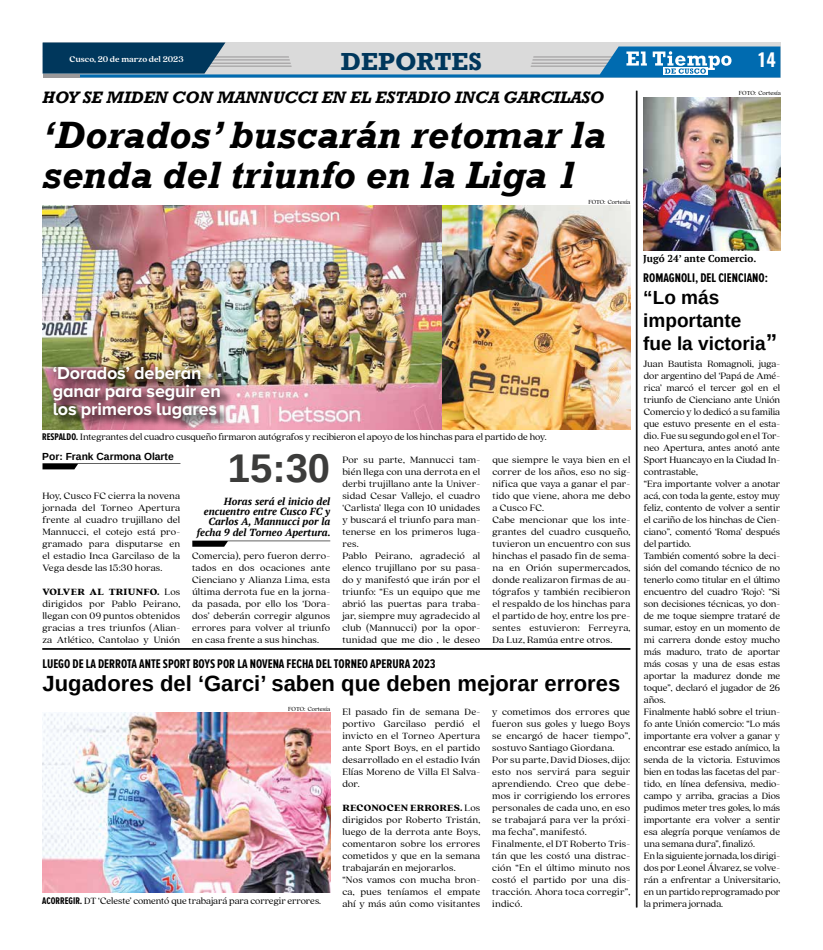
<style>
.page{position:relative;width:823px;height:950px;background:#fff}
.page>*{position:absolute;margin:0;border:0;box-sizing:border-box;transform-origin:0 0}
.t1{font:700 40px "Arimo";color:#3c3c3b}
.t2{font:italic 700 39px/40px "Rockwell";color:#000}
.t3{font:700 25.3px "Rockwell";color:#00375c}
.t4{font:700 22px "Arimo";color:#000}
.t5{font:700 19px/23px "Arimo";color:#000}
.t6{font:700 18px/18px "Proxima Nova A";letter-spacing:-.01em;color:#fff}
.t7{font:600 18px "Oswald";color:#fff}
.t8{font:italic 700 17px "Rockwell";color:#000}
.t9{font:700 13px "Proxima Nova Ex Cn";color:#000}
.t10{font:italic 700 10.3px/10.3px "PT Serif";color:#000;text-align:right}
.t11{font:700 10.3px "Arimo";color:#000}
.t12{font:10px/12px "Quincy CF";letter-spacing:.005em;color:#000}
.t13{font:700 10px "PT Serif";color:#000}
.t14{font:700 9px "Quincy CF";color:#fff}
.t15{font:6.4px "Quincy CF";letter-spacing:-.01em;color:#000}
.s1{font-family:"Proxima Nova Ex Cn";font-weight:700}
.s2{font-weight:900}
.s3{font-size:23px}
</style>
<div class="page">
<svg style="left:43px;top:43px;width:737px;height:35px;background:#799db5"></svg>
<svg style="left:42px;top:463px;width:138px;height:6px"></svg>
<svg style="left:192px;top:540px;width:138px;height:7px"></svg>
<hr style="left:42px;top:648px;width:588px;height:1px;background:#000">
<hr style="left:42px;top:649px;width:588px;height:1px;background:#000">
<hr style="left:636px;top:91px;width:1px;height:816px;background:#000">
<hr style="left:635px;top:91px;width:1px;height:816px;background:#000">
<img style="left:42px;top:712px;width:288px;height:180px">
<img style="left:42px;top:206px;width:588px;height:223px">
<img style="left:643px;top:97px;width:136px;height:153px">
<div style="left:55px;top:368px;width:177px;height:62px;background:#000;opacity:.75"></div>
<div style="left:47px;top:360px;width:179px;height:64px;background:#000;opacity:.75"></div>
<p class="t14" style="left:69px;top:53px;width:116px">Cusco, 20 de marzo del 2023</p>
<h3 class="t3" style="left:340px;top:46px;width:142px">DEPORTES</h3>
<h3 class="t8" style="left:42px;top:87px;width:562px">HOY SE MIDEN CON MANNUCCI EN EL ESTADIO INCA GARCILASO</h3>
<h2 class="t2" style="left:42px;top:115px;width:564px">‘Dorados’ buscarán retomar la senda del triunfo en la Liga 1</h2>
<p class="t15" style="left:588px;top:198px;width:43px">FOTO: Cortesía</p>
<h3 class="t7" style="left:756px;top:47px;width:20px">14</h3>
<p class="t15" style="left:738px;top:89px;width:43px">FOTO: Cortesía</p>
<h3 class="t6" style="left:53px;top:363px;width:169px">‘Dorados’ deberán ganar para seguir en los primeros lugares</h3>
<p class="t12" style="left:42px;top:430px;width:505px"><span class="s1">RESPALDO.</span> Integrantes del cuadro cusqueño firmaron autógrafos y recibieron el apoyo de los hinchas para el partido de hoy.</p>
<p class="t11" style="left:42px;top:450px;width:133px">Por: Frank Carmona Olarte</p>
<p class="t12" style="left:42px;top:490px;width:139px;text-align:justify">Hoy, Cusco FC cierra la novena jornada del Torneo Apertura frente al cuadro trujillano del Mannucci, el cotejo está pro&shy;gramado para disputarse en el estadio Inca Garcilaso de la Vega desde las 15:30 horas.</p>
<p class="t12" style="left:42px;top:586px;width:139px;text-align:justify"><span class="s2">VOLVER AL TRIUNFO.</span> Los dirigidos por Pablo Peirano, llegan con 09 puntos obtenidos gracias a tres triunfos (Alian&shy;za Atlético, Cantolao y Unión</p>
<h1 class="t1" style="left:228px;top:440px;width:104px">15:30</h1>
<p class="t10" style="left:197px;top:496px;width:135px">Horas será el inicio del encuentro entre Cusco FC y<br>Carlos A, Mannucci por la fecha 9 del Torneo Apertura.</p>
<p class="t12" style="left:192px;top:550px;width:140px;text-align:justify">Comercia), pero fueron derro&shy;tados en dos ocaciones ante Cienciano y Alianza Lima, esta última derrota fue en la jorna&shy;da pasada, por ello los ‘Dora&shy;dos’ deberán corregir algunos errores para volver al triunfo en casa frente a sus hinchas.</p>
<p class="t12" style="left:342px;top:454px;width:139px">Por su parte, Mannucci tam&shy;bién llega con una derrota en el derbi trujillano ante la Univer&shy;sidad Cesar Vallejo, el cuadro ‘Carlista’ llega con 10 unidades y buscará el triunfo para man&shy;tenerse en los primeros luga&shy;res.<br>Pablo Peirano, agradeció al elenco trujillano por su pasa&shy;do y manifestó que irán por el triunfo: “Es un equipo que me abrió las puertas para traba&shy;jar, siempre muy agradecido al club (Mannucci) por la opor&shy;tunidad que me dio , le deseo</p>
<p class="t12" style="left:492px;top:454px;width:139px">que siempre le vaya bien en el correr de los años, eso no sig&shy;nifica que vaya a ganar el par&shy;tido que viene, ahora me debo a Cusco FC.<br>Cabe mencionar que los inte&shy;grantes del cuadro cusqueño, tuvieron un encuentro con sus hinchas el pasado fin de sema&shy;na en Orión supermercados, donde realizaron firmas de au&shy;tógrafos y también recibieron el respaldo de los hinchas para el partido de hoy, entre los pre&shy;sentes estuvieron: Ferreyra,<br>Da Luz, Ramúa entre otros.</p>
<h3 class="t9" style="left:43px;top:656px;width:394px">LUEGO DE LA DERROTA ANTE SPORT BOYS POR LA NOVENA FECHA DEL TORNEO APERURA 2023</h3>
<h3 class="t4" style="left:43px;top:668px;width:579px">Jugadores del ‘Garci’ saben que deben mejorar errores</h3>
<p class="t15" style="left:288px;top:705px;width:43px">FOTO: Cortesía</p>
<p class="t12" style="left:42px;top:895px;width:280px"><span class="s1">ACORREGIR.</span> DT ‘Celeste’ comentó que trabajará para corregir errores.</p>
<p class="t12" style="left:342px;top:706px;width:139px;text-align:justify">El pasado fin de semana De&shy;portivo Garcilaso perdió el invicto en el Torneo Apertura ante Sport Boys, en el partido desarrollado en el estadio Iván Elías Moreno de Villa El Salva&shy;dor.</p>
<p class="t12" style="left:342px;top:802px;width:139px"><span class="s2">RECONOCEN ERRORES.</span> Los dirigidos por Roberto Tristán, luego de la derrota ante Boys, comentaron sobre los errores cometidos y que en la semana trabajarán en mejorarlos.<br>“Nos vamos con mucha bron&shy;ca, pues teníamos el empate ahí y más aún como visitantes</p>
<p class="t12" style="left:492px;top:706px;width:139px">y cometimos dos errores que fueron sus goles y luego Boys se encargó de hacer tiempo”, sostuvo Santiago Giordana.<br>Por su parte, David Dioses, dijo: esto nos servirá para seguir aprendiendo. Creo que debe&shy;mos ir corrigiendo los errores personales de cada uno, en eso se trabajará para ver la próxi&shy;ma fecha”, manifestó.<br>Finalmente, el DT Roberto Tris&shy;tán que les costó una distrac&shy;ción “En el último minuto nos costó el partido por una dis&shy;tracción. Ahora toca corregir”, indicó.</p>
<p class="t13" style="left:642px;top:252px;width:115px">Jugó 24’ ante Comercio.</p>
<h3 class="t9" style="left:642px;top:271px;width:126px">ROMAGNOLI, DEL CIENCIANO:</h3>
<h3 class="t5" style="left:642px;top:286px;width:135px">“Lo más importante<br>fue la victoria<span class="s3">”</span></h3>
<p class="t12" style="left:643px;top:358px;width:138px">Juan Bautista Romagnoli, juga&shy;dor argentino del ‘Papá de Amé&shy;rica’ marcó el tercer gol en el triunfo de Cienciano ante Unión<br>Comercio y lo dedicó a su familia que estuvo presente en el esta&shy;dio. Fue su segundo gol en el Tor&shy;neo Apertura, antes anotó ante<br>Sport Huancayo en la Ciudad In&shy;contrastable,<br>“Era importante volver a anotar acá, con toda la gente, estoy muy feliz, contento de volver a sentir el cariño de los hinchas de Cien&shy;ciano”, comentó ‘Roma’ después del partido.<br>También comentó sobre la deci&shy;sión del comando técnico de no tenerlo como titular en el último encuentro del cuadro ‘Rojo’: “Si son decisiones técnicas, yo don&shy;de me toque siempre trataré de sumar, estoy en un momento de mi carrera donde estoy mucho más maduro, trato de aportar más cosas y una de esas estas aportar la madurez donde me toque”, declaró el jugador de 26 años.<br>Finalmente habló sobre el triun&shy;fo ante Unión comercio: “Lo más importante era volver a ganar y encontrar ese estado anímico, la senda de la victoria. Estuvimos bien en todas las facetas del par&shy;tido, en línea defensiva, medio&shy;campo y arriba, gracias a Dios pudimos meter tres goles, lo más importante era volver a sentir esa alegría porque veníamos de una semana dura”, finalizó.<br>En la siguiente jornada, los dirigi&shy;dos por Leonel Álvarez, se volve&shy;rán a enfrentar a Universitario, en un partido reprogramado por la primera jornada.</p>
</div>
